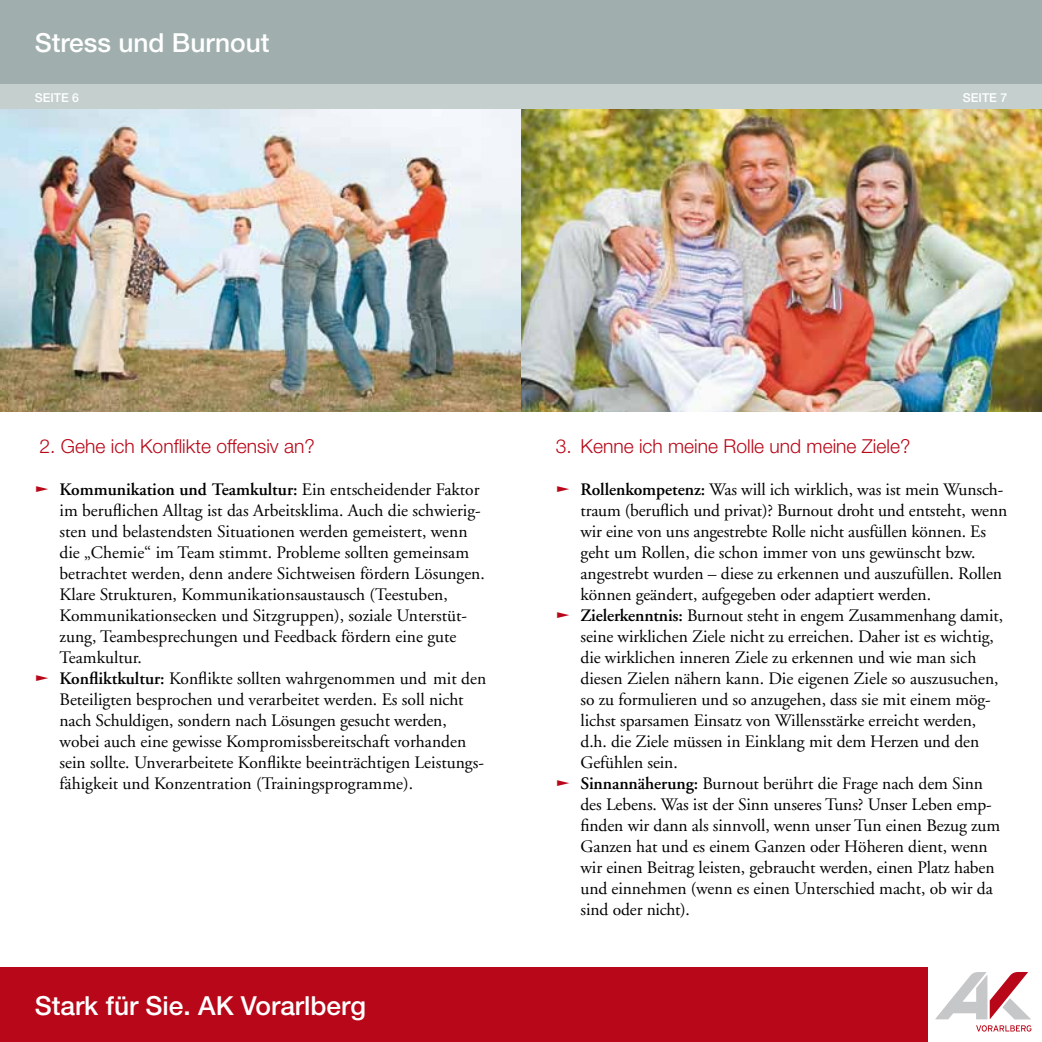
<style>
.page{position:relative;width:1042px;height:1042px;background:#fff}
.page>*{position:absolute;margin:0;border:0;box-sizing:border-box;transform-origin:0 0}
.t1{font:500 26.25px "Helvetica Neue LT";color:#fff}
.t2{font:300 19.25px "Helvetica Neue LT";color:#b80718}
.t3{font:17.5px/21px "Adobe Garamond";letter-spacing:-.005em;color:#000}
.t4{font:500 12.25px "Helvetica Neue LT";color:#fff}
.s1{color:#b80718}
.s2{font-weight:600}
</style>
<div class="page">
<div style="left:0;top:0;width:521px;height:84px;background:#a0afae"></div>
<div style="left:0;top:84px;width:521px;height:25px;background:#c5cfce"></div>
<div style="left:0;top:967px;width:521px;height:75px;background:#b80718"></div>
<div style="left:521px;top:0;width:521px;height:84px;background:#a0afae"></div>
<div style="left:521px;top:84px;width:521px;height:25px;background:#c5cfce"></div>
<div style="left:521px;top:967px;width:407px;height:75px;background:#b80718"></div>
<svg style="left:935px;top:972px;width:96px;height:47px"></svg>
<svg style="left:976px;top:1025px;width:55px;height:6px"></svg>
<img style="left:0;top:109px;width:1042px;height:303px">
<h1 class="t1" style="left:35px;top:27px;width:236px">Stress und Burnout</h1>
<p class="t4" style="left:35px;top:90px;width:46px">SEITE 6</p>
<p class="t4" style="left:963px;top:90px;width:46px">SEITE 7</p>
<p class="t2" style="left:40px;top:434px;width:277px">2. Gehe ich Konflikte offensiv an?</p>
<p class="t3" style="left:60px;top:479px;width:427px;text-indent:-25px"><span class="s1">❑</span> <span class="s2">Kommunikation und Teamkultur:</span> Ein entscheidender Faktor im beruflichen Alltag ist das Arbeitsklima. Auch die schwierig&shy;sten und belastendsten Situationen werden gemeistert, wenn die „Chemie“ im Team stimmt. Probleme sollten gemeinsam betrachtet werden, denn andere Sichtweisen fördern Lösungen.<br>Klare Strukturen, Kommunikationsaustausch (Teestuben, Kommunikationsecken und Sitzgruppen), soziale Unterstüt&shy;zung, Teambesprechungen und Feedback fördern eine gute Teamkultur.</p>
<p class="t3" style="left:60px;top:668px;width:428px;text-indent:-25px"><span class="s1">❑</span> <span class="s2">Konfliktkultur:</span> Konflikte sollten wahrgenommen und mit den Beteiligten besprochen und verarbeitet werden. Es soll nicht nach Schuldigen, sondern nach Lösungen gesucht werden, wobei auch eine gewisse Kompromissbereitschaft vorhanden sein sollte. Unverarbeitete Konflikte beeinträchtigen Leistungs&shy;fähigkeit und Konzentration (Trainingsprogramme).</p>
<h1 class="t1" style="left:35px;top:990px;width:333px">Stark für Sie. AK Vorarlberg</h1>
<p class="t2" style="left:556px;top:434px;width:356px">3. Kenne ich meine Rolle und meine Ziele?</p>
<p class="t3" style="left:580px;top:479px;width:428px;text-indent:-25px"><span class="s1">❑</span> <span class="s2">Rollenkompetenz:</span> Was will ich wirklich, was ist mein Wunsch&shy;traum (beruflich und privat)? Burnout droht und entsteht, wenn wir eine von uns angestrebte Rolle nicht ausfüllen können. Es geht um Rollen, die schon immer von uns gewünscht bzw. angestrebt wurden – diese zu erkennen und auszufüllen. Rollen können geändert, aufgegeben oder adaptiert werden.</p>
<p class="t3" style="left:580px;top:605px;width:424px;text-indent:-25px"><span class="s1">❑</span> <span class="s2">Zielerkenntnis:</span> Burnout steht in engem Zusammenhang damit, seine wirklichen Ziele nicht zu erreichen. Daher ist es wichtig, die wirklichen inneren Ziele zu erkennen und wie man sich diesen Zielen nähern kann. Die eigenen Ziele so auszusuchen, so zu formulieren und so anzugehen, dass sie mit einem mög&shy;lichst sparsamen Einsatz von Willensstärke erreicht werden, d.h. die Ziele müssen in Einklang mit dem Herzen und den Gefühlen sein.</p>
<p class="t3" style="left:580px;top:773px;width:421px;text-indent:-25px"><span class="s1">❑</span> <span class="s2">Sinnannäherung:</span> Burnout berührt die Frage nach dem Sinn des Lebens. Was ist der Sinn unseres Tuns? Unser Leben emp&shy;finden wir dann als sinnvoll, wenn unser Tun einen Bezug zum Ganzen hat und es einem Ganzen oder Höheren dient, wenn wir einen Beitrag leisten, gebraucht werden, einen Platz haben und einnehmen (wenn es einen Unterschied macht, ob wir da sind oder nicht).</p>
</div>
